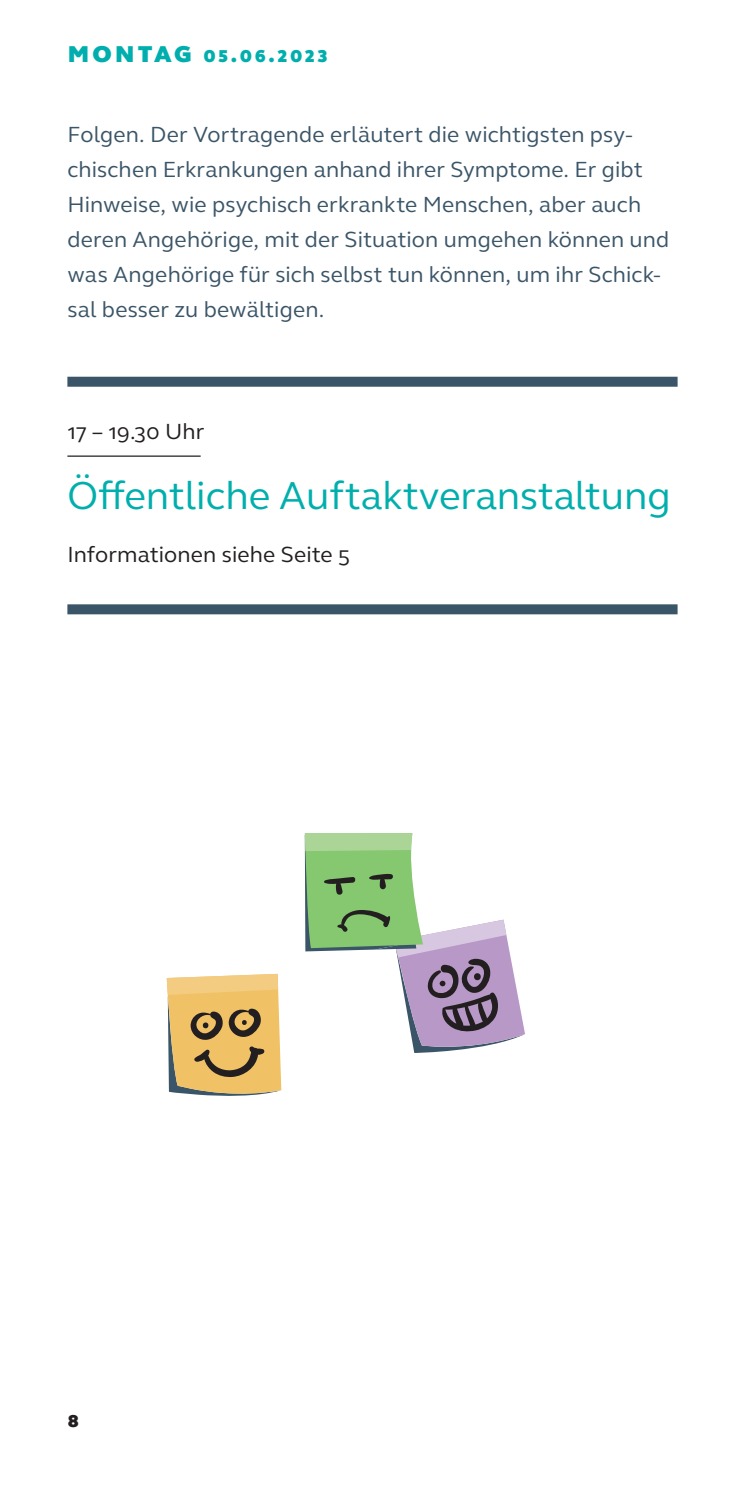
<style>
.page{position:relative;width:745px;height:1489px;background:#fff}
.page>*{position:absolute;margin:0;border:0;box-sizing:border-box;transform-origin:0 0}
.t1{font:40px "FS Elliot Pro";color:#00afad}
.t2{font:22.5px/35px "FS Elliot Pro";letter-spacing:.01em;color:#3b5568}
.t3{font:22.5px "FS Elliot Pro";letter-spacing:.005em;color:#231f20}
.t4{font:800 22.5px "FS Elliot Pro";letter-spacing:.09em;color:#00afad}
.t5{font:800 22.5px "FS Elliot Pro";color:#231f20}
.s1{font-size:30px}
</style>
<div class="page">
<div style="left:67px;top:377px;width:610px;height:10px;background:#3b5568"></div>
<hr style="left:67px;top:455px;width:133px;height:2px;background:#231f20">
<div style="left:67px;top:604px;width:610px;height:10px;background:#3b5568"></div>
<svg style="left:167px;top:973px;width:114px;height:123px;background:#d4b06b"></svg>
<svg style="left:304px;top:833px;width:220px;height:219px"></svg>
<p class="t4" style="left:67px;top:39px;width:262px"><span class="s1">montag</span> 05.06.2023</p>
<p class="t2" style="left:67px;top:116px;width:603px">Folgen. Der Vortragende erläutert die wichtigsten psy&shy;chischen Erkrankungen anhand ihrer Symptome. Er gibt Hinweise, wie psychisch erkrankte Menschen, aber auch deren Angehörige, mit der Situation umgehen können und was Angehörige für sich selbst tun können, um ihr Schick&shy;sal besser zu bewältigen.</p>
<p class="t3" style="left:67px;top:416px;width:138px">17 – 19.30 Uhr</p>
<h1 class="t1" style="left:67px;top:469px;width:604px">Öffentliche Auftaktveranstaltung</h1>
<p class="t3" style="left:67px;top:539px;width:284px">Informationen siehe Seite 5</p>
<p class="t5" style="left:67px;top:1404px;width:13px">8</p>
</div>
